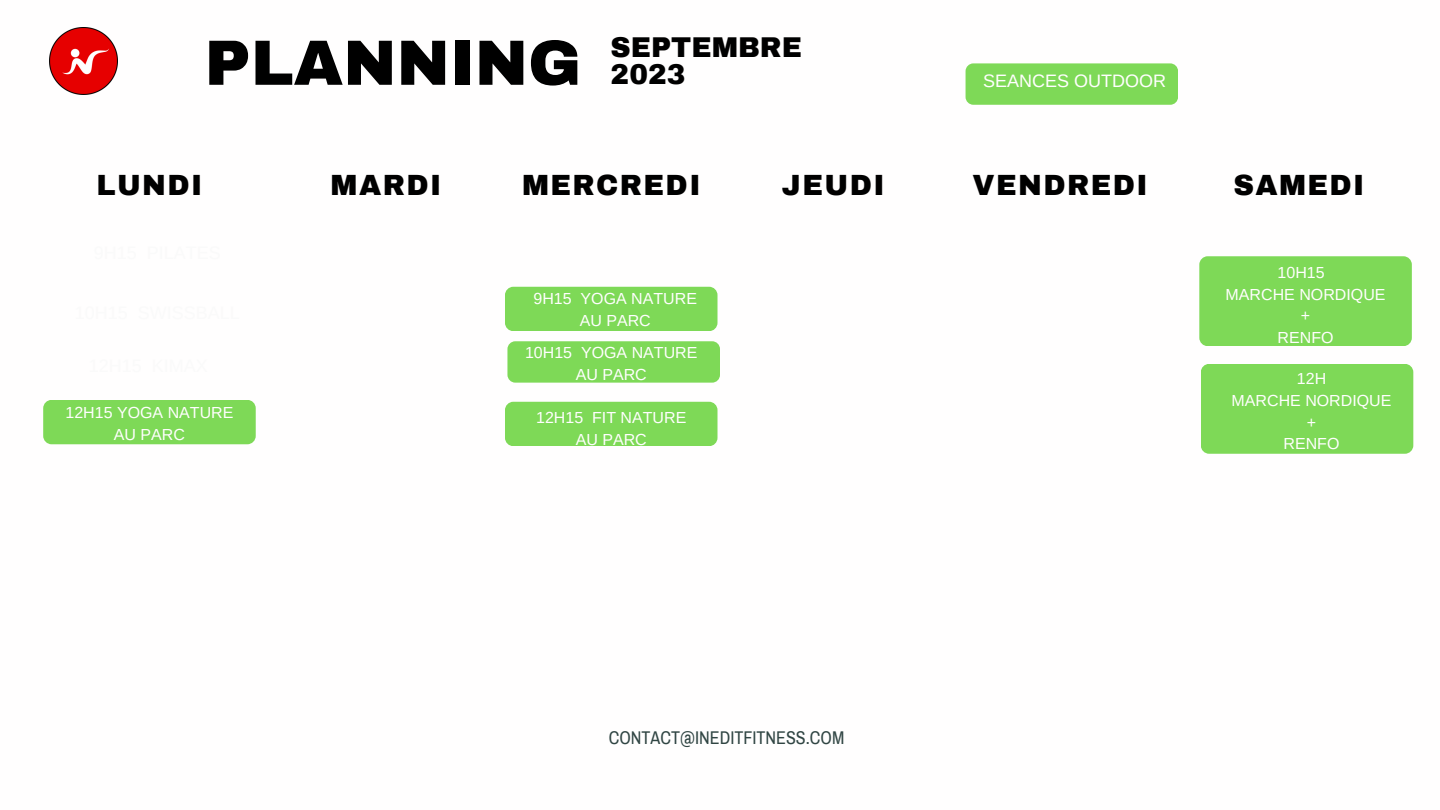
<style>
.page{position:relative;width:1440px;height:810px;background:#fff}
.page>*{position:absolute;margin:0;border:0;box-sizing:border-box;transform-origin:0 0}
.t1{font:900 64px "Archivo";color:#000}
.t2{font:900 28.6px "Archivo";letter-spacing:.05em;color:#000}
.t3{font:900 28px "Archivo";color:#000}
.t4{font:18px "Archivo Narrow";color:#304543}
.t5{font:18px "Arimo";color:#fffefe}
.t6{font:16px "Arimo";color:#fffefe}
</style>
<div class="page">
<img style="left:50px;top:27px;width:67px;height:68px">
<div style="left:43px;top:400px;width:213px;height:44px;background:#7ed957;border-radius:8px"></div>
<svg style="left:505px;top:401px;width:213px;height:44px"></svg>
<div style="left:505px;top:287px;width:213px;height:44px;background:#7ed957;border-radius:8px"></div>
<div style="left:505px;top:402px;width:213px;height:44px;background:#7ed957;border-radius:8px"></div>
<div style="left:1199px;top:256px;width:213px;height:90px;background:#7ed957;border-radius:8px"></div>
<div style="left:966px;top:63px;width:212px;height:42px;background:#7ed957;border-radius:8px"></div>
<div style="left:507px;top:341px;width:213px;height:42px;background:#7ed957;border-radius:8px"></div>
<div style="left:1201px;top:364px;width:212px;height:90px;background:#7ed957;border-radius:8px"></div>
<p class="t1" style="left:205px;top:29px;width:378px">PLANNING</p>
<p class="t3" style="left:611px;top:32px;width:193px">SEPTEMBRE</p>
<p class="t3" style="left:611px;top:60px;width:76px">2023</p>
<p class="t5" style="left:983px;top:70px;width:184px">SEANCES OUTDOOR</p>
<p class="t2" style="left:97px;top:170px;width:107px">LUNDI</p>
<p class="t2" style="left:331px;top:170px;width:112px">MARDI</p>
<p class="t2" style="left:522px;top:170px;width:180px">MERCREDI</p>
<p class="t2" style="left:782px;top:170px;width:104px">JEUDI</p>
<p class="t2" style="left:972px;top:170px;width:177px">VENDREDI</p>
<p class="t2" style="left:1233px;top:170px;width:133px">SAMEDI</p>
<p class="t6" style="left:65px;top:403px;width:169px">12H15 YOGA NATURE</p>
<p class="t6" style="left:114px;top:425px;width:73px">AU PARC</p>
<p class="t6" style="left:533px;top:290px;width:165px">9H15 YOGA NATURE</p>
<p class="t6" style="left:580px;top:311px;width:73px">AU PARC</p>
<p class="t6" style="left:1278px;top:264px;width:49px">10H15</p>
<p class="t6" style="left:1226px;top:285px;width:161px">MARCHE NORDIQUE</p>
<p class="t6" style="left:1301px;top:307px;width:11px">+</p>
<p class="t6" style="left:1278px;top:329px;width:57px">RENFO</p>
<p class="t6" style="left:525px;top:343px;width:174px">10H15 YOGA NATURE</p>
<p class="t6" style="left:576px;top:365px;width:73px">AU PARC</p>
<p class="t6" style="left:1292px;top:367px;width:31px">12H</p>
<p class="t6" style="left:1227px;top:388px;width:161px">MARCHE NORDIQUE</p>
<p class="t6" style="left:1302px;top:410px;width:11px">+</p>
<p class="t6" style="left:1279px;top:432px;width:57px">RENFO</p>
<p class="t6" style="left:1297px;top:370px;width:31px">12H</p>
<p class="t6" style="left:1232px;top:391px;width:161px">MARCHE NORDIQUE</p>
<p class="t6" style="left:1307px;top:413px;width:11px">+</p>
<p class="t6" style="left:1284px;top:435px;width:57px">RENFO</p>
<p class="t6" style="left:536px;top:408px;width:152px">12H15 FIT NATURE</p>
<p class="t6" style="left:576px;top:430px;width:73px">AU PARC</p>
<p class="t4" style="left:609px;top:729px;width:237px">CONTACT@INEDITFITNESS.COM</p>
</div>
